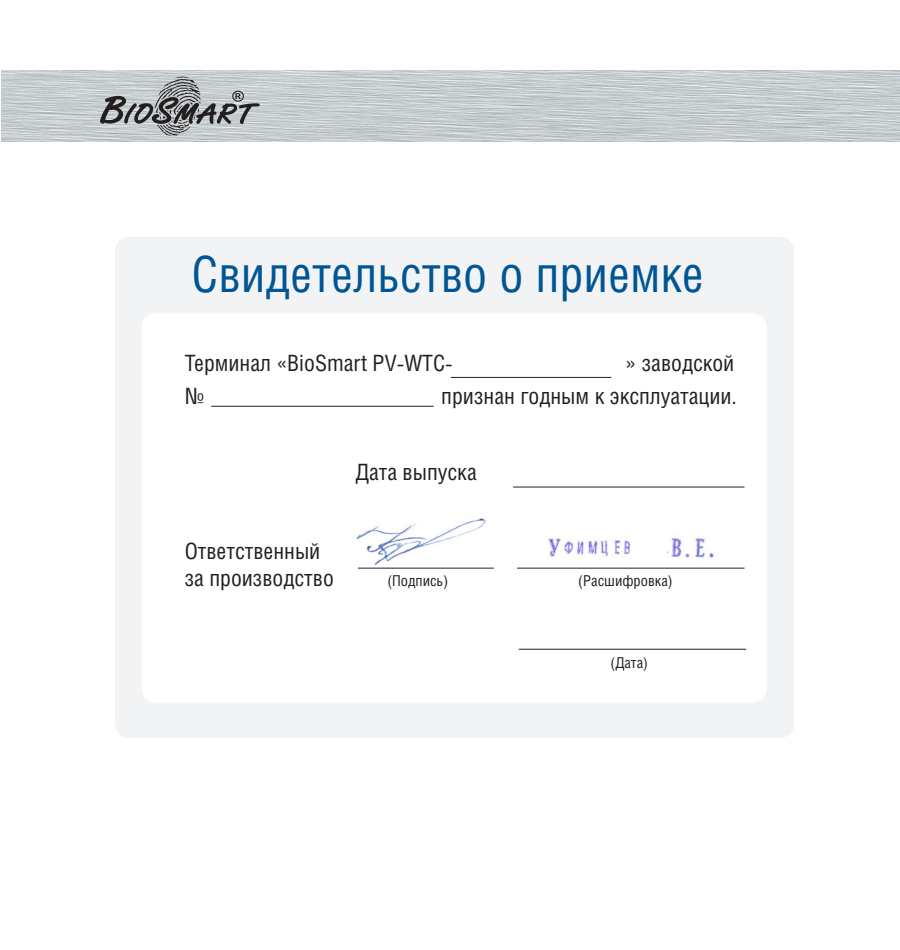
<style>
.page{position:relative;width:900px;height:950px;background:#fff}
.page>*{position:absolute;margin:0;border:0;box-sizing:border-box;transform-origin:0 0}
.t1{font:50px "Helios Cond";color:#005594}
.t2{font:22.5px/27px "Helios Cond";color:#231f20}
.t3{font:15px "Helios Cond";color:#231f20}
</style>
<div class="page">
<img style="left:2px;top:71px;width:898px;height:71px">
<svg style="left:100px;top:76px;width:160px;height:60px;background:#a2a6a8"></svg>
<div style="left:115px;top:237px;width:679px;height:501px;background:#f2f3f4;border-radius:14px"></div>
<div style="left:142px;top:313px;width:625px;height:389px;background:#fff;border-radius:14px"></div>
<hr style="left:451px;top:377px;width:160px;height:1px;background:#231f20">
<hr style="left:513px;top:486px;width:232px;height:1px;background:#231f20">
<hr style="left:358px;top:567px;width:136px;height:1px;background:#231f20">
<hr style="left:517px;top:567px;width:228px;height:1px;background:#231f20">
<hr style="left:211px;top:406px;width:223px;height:1px;background:#231f20">
<hr style="left:519px;top:649px;width:227px;height:1px;background:#231f20">
<img style="left:356px;top:518px;width:130px;height:46px">
<img style="left:547px;top:534px;width:167px;height:25px">
<p class="t1" style="left:192px;top:244px;width:514px">Свидетельство о приемке</p>
<p class="t2" style="left:185px;top:349px;width:270px">Терминал «BioSmart PV-WTC-</p>
<p class="t2" style="left:626px;top:349px;width:110px">» заводской</p>
<p class="t2" style="left:185px;top:382px;width:20px">№</p>
<p class="t2" style="left:441px;top:382px;width:297px">признан годным к эксплуатации.</p>
<p class="t2" style="left:355px;top:458px;width:123px">Дата выпуска</p>
<p class="t2" style="left:185px;top:537px;width:151px">Ответственный за производство</p>
<p class="t3" style="left:387px;top:572px;width:62px">(Подпись)</p>
<p class="t3" style="left:578px;top:572px;width:96px">(Расшифровка)</p>
<p class="t3" style="left:611px;top:653px;width:39px">(Дата)</p>
</div>
